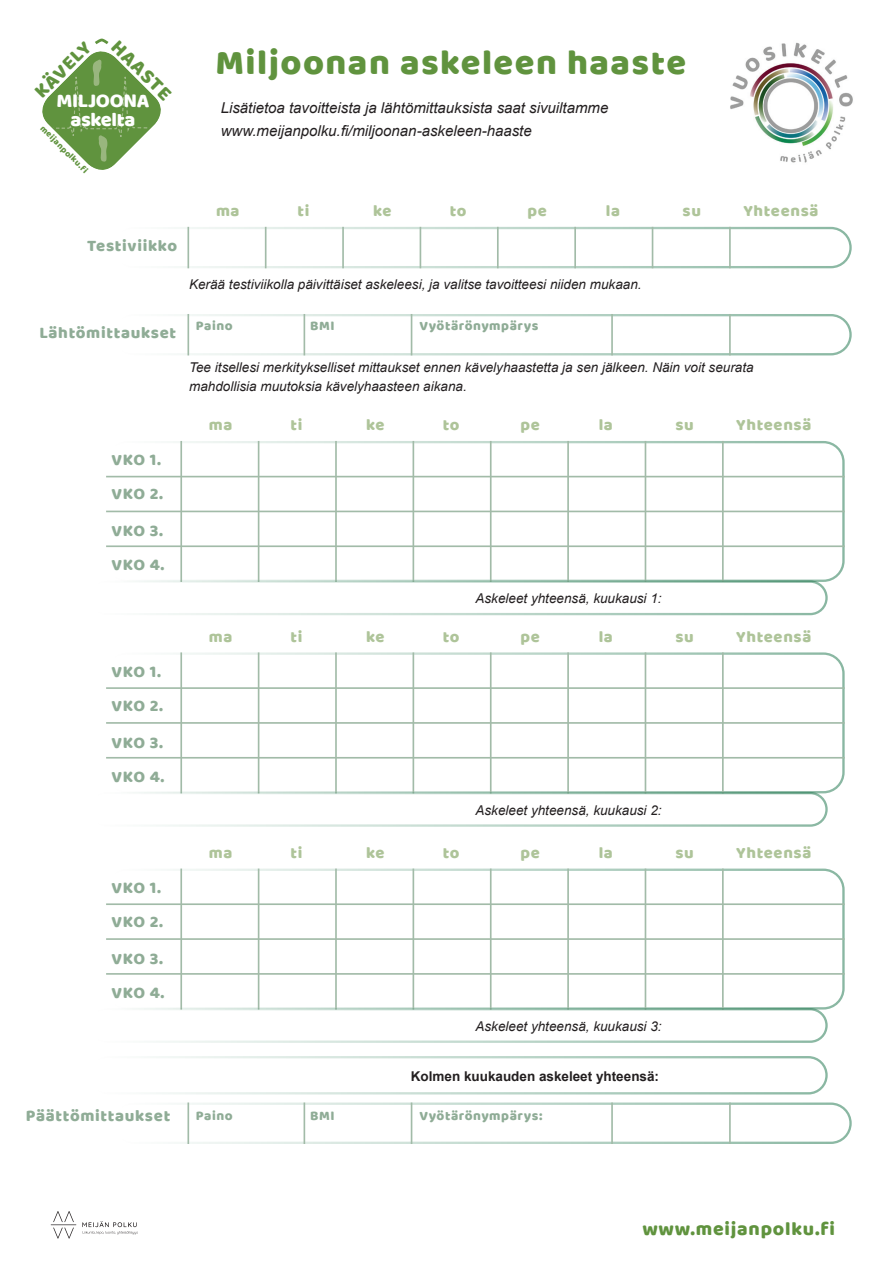
<style>
.page{position:relative;width:893px;height:1263px;background:#fff}
.page>*{position:absolute;margin:0;border:0;box-sizing:border-box;transform-origin:0 0}
.t1{font:36px "Baloo";letter-spacing:.04em;color:#60933e}
.t2{font:20.1px/18.6px "Baloo";letter-spacing:-.02em;color:#fff;text-align:center}
.t3{font:20.1px "Baloo";color:#60933e}
.t4{font:19.65px "Baloo";color:#60933e}
.t5{font:19.5px "Baloo";letter-spacing:.04em;color:#60933e}
.t6{font:16.65px/34px "Baloo";letter-spacing:.04em;color:#8fac96}
.t7{font:16.5px "Baloo";letter-spacing:.04em;color:#aec499}
.t8{font:italic 15px/22.5px "Arial";color:#231f20}
.t9{font:italic 13.5px/19.5px "Arial";color:#231f20}
.t10{font:13.5px "Baloo";letter-spacing:.04em;color:#8fac96}
.t11{font:700 13.5px "Arial";color:#231f20}
.t12{font:8.85px "Baloo";color:#60933e}
</style>
<div class="page">
<div style="left:106px;top:441px;width:739px;height:141px;border:2px solid #116e43;border-radius:20px"></div>
<hr style="left:106px;top:476px;width:739px;height:1px;background:#a2bba8">
<hr style="left:106px;top:511px;width:739px;height:1px;background:#a2bba8">
<hr style="left:106px;top:545px;width:739px;height:2px;background:#a2bba8">
<hr style="left:722px;top:441px;width:2px;height:141px;background:#a2bba8">
<hr style="left:645px;top:441px;width:1px;height:141px;background:#a2bba8">
<hr style="left:567px;top:441px;width:2px;height:141px;background:#a2bba8">
<hr style="left:490px;top:441px;width:2px;height:141px;background:#a2bba8">
<hr style="left:413px;top:441px;width:1px;height:141px;background:#a2bba8">
<hr style="left:335px;top:441px;width:2px;height:141px;background:#a2bba8">
<hr style="left:258px;top:441px;width:1px;height:141px;background:#a2bba8">
<hr style="left:180px;top:441px;width:2px;height:141px;background:#a2bba8">
<svg style="left:82px;top:1221px;width:56px;height:13px"></svg>
<svg style="left:51px;top:1211px;width:25px;height:27px"></svg>
<div style="left:113px;top:227px;width:739px;height:41px;border:2px solid #116e43;border-radius:20px"></div>
<hr style="left:729px;top:227px;width:2px;height:41px;background:#a2bba8">
<hr style="left:652px;top:227px;width:1px;height:41px;background:#a2bba8">
<hr style="left:574px;top:227px;width:2px;height:41px;background:#a2bba8">
<hr style="left:497px;top:227px;width:2px;height:41px;background:#a2bba8">
<hr style="left:420px;top:227px;width:1px;height:41px;background:#a2bba8">
<hr style="left:342px;top:227px;width:2px;height:41px;background:#a2bba8">
<hr style="left:265px;top:227px;width:1px;height:41px;background:#a2bba8">
<hr style="left:187px;top:227px;width:2px;height:41px;background:#a2bba8">
<div style="left:113px;top:314px;width:739px;height:41px;border:2px solid #116e43;border-radius:20px"></div>
<hr style="left:729px;top:314px;width:2px;height:41px;background:#a2bba8">
<hr style="left:611px;top:314px;width:2px;height:41px;background:#a2bba8">
<hr style="left:411px;top:314px;width:1px;height:41px;background:#a2bba8">
<hr style="left:304px;top:314px;width:1px;height:41px;background:#a2bba8">
<hr style="left:187px;top:314px;width:2px;height:41px;background:#a2bba8">
<div style="left:89px;top:580px;width:739px;height:35px;border:2px solid #116e43;border-radius:16px"></div>
<div style="left:106px;top:652px;width:739px;height:141px;border:2px solid #116e43;border-radius:20px"></div>
<hr style="left:106px;top:687px;width:739px;height:2px;background:#a2bba8">
<hr style="left:106px;top:722px;width:739px;height:2px;background:#a2bba8">
<hr style="left:106px;top:757px;width:739px;height:1px;background:#a2bba8">
<hr style="left:722px;top:652px;width:2px;height:141px;background:#a2bba8">
<hr style="left:645px;top:652px;width:1px;height:141px;background:#a2bba8">
<hr style="left:567px;top:652px;width:2px;height:141px;background:#a2bba8">
<hr style="left:490px;top:652px;width:2px;height:141px;background:#a2bba8">
<hr style="left:413px;top:652px;width:1px;height:141px;background:#a2bba8">
<hr style="left:335px;top:652px;width:2px;height:141px;background:#a2bba8">
<hr style="left:258px;top:652px;width:1px;height:141px;background:#a2bba8">
<hr style="left:180px;top:652px;width:2px;height:141px;background:#a2bba8">
<div style="left:89px;top:792px;width:739px;height:35px;border:2px solid #116e43;border-radius:16px"></div>
<div style="left:106px;top:868px;width:739px;height:141px;border:2px solid #116e43;border-radius:20px"></div>
<hr style="left:106px;top:903px;width:739px;height:2px;background:#a2bba8">
<hr style="left:106px;top:938px;width:739px;height:2px;background:#a2bba8">
<hr style="left:106px;top:973px;width:739px;height:2px;background:#a2bba8">
<hr style="left:722px;top:868px;width:2px;height:141px;background:#a2bba8">
<hr style="left:645px;top:868px;width:1px;height:141px;background:#a2bba8">
<hr style="left:567px;top:868px;width:2px;height:141px;background:#a2bba8">
<hr style="left:490px;top:868px;width:2px;height:141px;background:#a2bba8">
<hr style="left:413px;top:868px;width:1px;height:141px;background:#a2bba8">
<hr style="left:335px;top:868px;width:2px;height:141px;background:#a2bba8">
<hr style="left:258px;top:868px;width:1px;height:141px;background:#a2bba8">
<hr style="left:180px;top:868px;width:2px;height:141px;background:#a2bba8">
<div style="left:89px;top:1008px;width:739px;height:35px;border:2px solid #116e43;border-radius:16px"></div>
<div style="left:113px;top:1102px;width:739px;height:42px;border:2px solid #116e43;border-radius:20px"></div>
<hr style="left:729px;top:1102px;width:2px;height:42px;background:#a2bba8">
<hr style="left:611px;top:1102px;width:2px;height:42px;background:#a2bba8">
<hr style="left:411px;top:1102px;width:1px;height:42px;background:#a2bba8">
<hr style="left:304px;top:1102px;width:1px;height:42px;background:#a2bba8">
<hr style="left:187px;top:1102px;width:2px;height:42px;background:#a2bba8">
<div style="left:89px;top:1056px;width:739px;height:38px;border:2px solid #116e43;border-radius:18px"></div>
<img style="left:730px;top:42px;width:123px;height:121px">
<svg style="left:42px;top:38px;width:119px;height:132px"></svg>
<h2 class="t3" style="left:123px;top:34px;width:78px;rotate:45deg">HAASTE</h2>
<h3 class="t4" style="left:29px;top:86px;width:73px;rotate:-45deg">KÄVELY</h3>
<h2 class="t2" style="left:57px;top:91px;width:94px">MILJOONA askelta</h2>
<p class="t12" style="left:46px;top:123px;width:65px;rotate:45deg">meijanpolku.fi</p>
<p class="t6" style="left:87px;top:228px;width:91px">Testiviikko</p>
<p class="t6" style="left:39px;top:315px;width:138px">Lähtömittaukset</p>
<p class="t6" style="left:112px;top:442px;width:53px">VKO 1.<br>VKO 2.</p>
<p class="t6" style="left:112px;top:514px;width:54px">VKO 3.<br>VKO 4.</p>
<p class="t6" style="left:112px;top:654px;width:53px">VKO 1.<br>VKO 2.</p>
<p class="t6" style="left:112px;top:725px;width:54px">VKO 3.<br>VKO 4.</p>
<p class="t6" style="left:112px;top:870px;width:53px">VKO 1.<br>VKO 2.</p>
<p class="t6" style="left:112px;top:941px;width:54px">VKO 3.<br>VKO 4.</p>
<h1 class="t1" style="left:215px;top:41px;width:472px">Miljoonan askeleen haaste</h1>
<p class="t8" style="left:221px;top:97px;width:389px">Lisätietoa tavoitteista ja lähtömittauksista saat sivuiltamme www.meijanpolku.fi/miljoonan-askeleen-haaste</p>
<p class="t7" style="left:216px;top:201px;width:25px">ma</p>
<p class="t7" style="left:298px;top:201px;width:13px">ti</p>
<p class="t7" style="left:373px;top:201px;width:20px">ke</p>
<p class="t7" style="left:450px;top:201px;width:18px">to</p>
<p class="t7" style="left:527px;top:201px;width:21px">pe</p>
<p class="t7" style="left:606px;top:201px;width:16px">la</p>
<p class="t7" style="left:683px;top:201px;width:20px">su</p>
<p class="t7" style="left:743px;top:201px;width:77px">Yhteensä</p>
<p class="t9" style="left:189px;top:275px;width:454px">Kerää testiviikolla päivittäiset askeleesi, ja valitse tavoitteesi niiden mukaan.</p>
<p class="t10" style="left:196px;top:318px;width:38px">Paino</p>
<p class="t10" style="left:310px;top:318px;width:26px">BMI</p>
<p class="t10" style="left:420px;top:318px;width:120px">Vyötärönympärys</p>
<p class="t9" style="left:189px;top:358px;width:566px">Tee itsellesi merkitykselliset mittaukset ennen kävelyhaastetta ja sen jälkeen. Näin voit seurata mahdollisia muutoksia kävelyhaasteen aikana.</p>
<p class="t7" style="left:209px;top:415px;width:25px">ma</p>
<p class="t7" style="left:291px;top:415px;width:13px">ti</p>
<p class="t7" style="left:366px;top:415px;width:20px">ke</p>
<p class="t7" style="left:443px;top:415px;width:18px">to</p>
<p class="t7" style="left:520px;top:415px;width:21px">pe</p>
<p class="t7" style="left:599px;top:415px;width:16px">la</p>
<p class="t7" style="left:675px;top:415px;width:20px">su</p>
<p class="t7" style="left:736px;top:415px;width:77px">Yhteensä</p>
<p class="t9" style="left:475px;top:589px;width:188px">Askeleet yhteensä, kuukausi 1:</p>
<p class="t7" style="left:209px;top:626px;width:25px">ma</p>
<p class="t7" style="left:291px;top:626px;width:13px">ti</p>
<p class="t7" style="left:366px;top:626px;width:20px">ke</p>
<p class="t7" style="left:443px;top:626px;width:18px">to</p>
<p class="t7" style="left:520px;top:626px;width:21px">pe</p>
<p class="t7" style="left:599px;top:626px;width:16px">la</p>
<p class="t7" style="left:675px;top:626px;width:20px">su</p>
<p class="t7" style="left:736px;top:626px;width:77px">Yhteensä</p>
<p class="t9" style="left:475px;top:801px;width:188px">Askeleet yhteensä, kuukausi 2:</p>
<p class="t7" style="left:209px;top:842px;width:25px">ma</p>
<p class="t7" style="left:291px;top:842px;width:13px">ti</p>
<p class="t7" style="left:366px;top:842px;width:20px">ke</p>
<p class="t7" style="left:443px;top:842px;width:18px">to</p>
<p class="t7" style="left:520px;top:842px;width:21px">pe</p>
<p class="t7" style="left:599px;top:842px;width:16px">la</p>
<p class="t7" style="left:675px;top:842px;width:20px">su</p>
<p class="t7" style="left:736px;top:842px;width:77px">Yhteensä</p>
<p class="t9" style="left:475px;top:1017px;width:188px">Askeleet yhteensä, kuukausi 3:</p>
<p class="t11" style="left:411px;top:1067px;width:250px">Kolmen kuukauden askeleet yhteensä:</p>
<p class="t6" style="left:26px;top:1098px;width:146px">Päättömittaukset</p>
<p class="t10" style="left:196px;top:1108px;width:38px">Paino</p>
<p class="t10" style="left:310px;top:1108px;width:26px">BMI</p>
<p class="t10" style="left:420px;top:1108px;width:124px">Vyötärönympärys:</p>
<h3 class="t5" style="left:642px;top:1217px;width:194px">www.meijanpolku.fi</h3>
</div>
